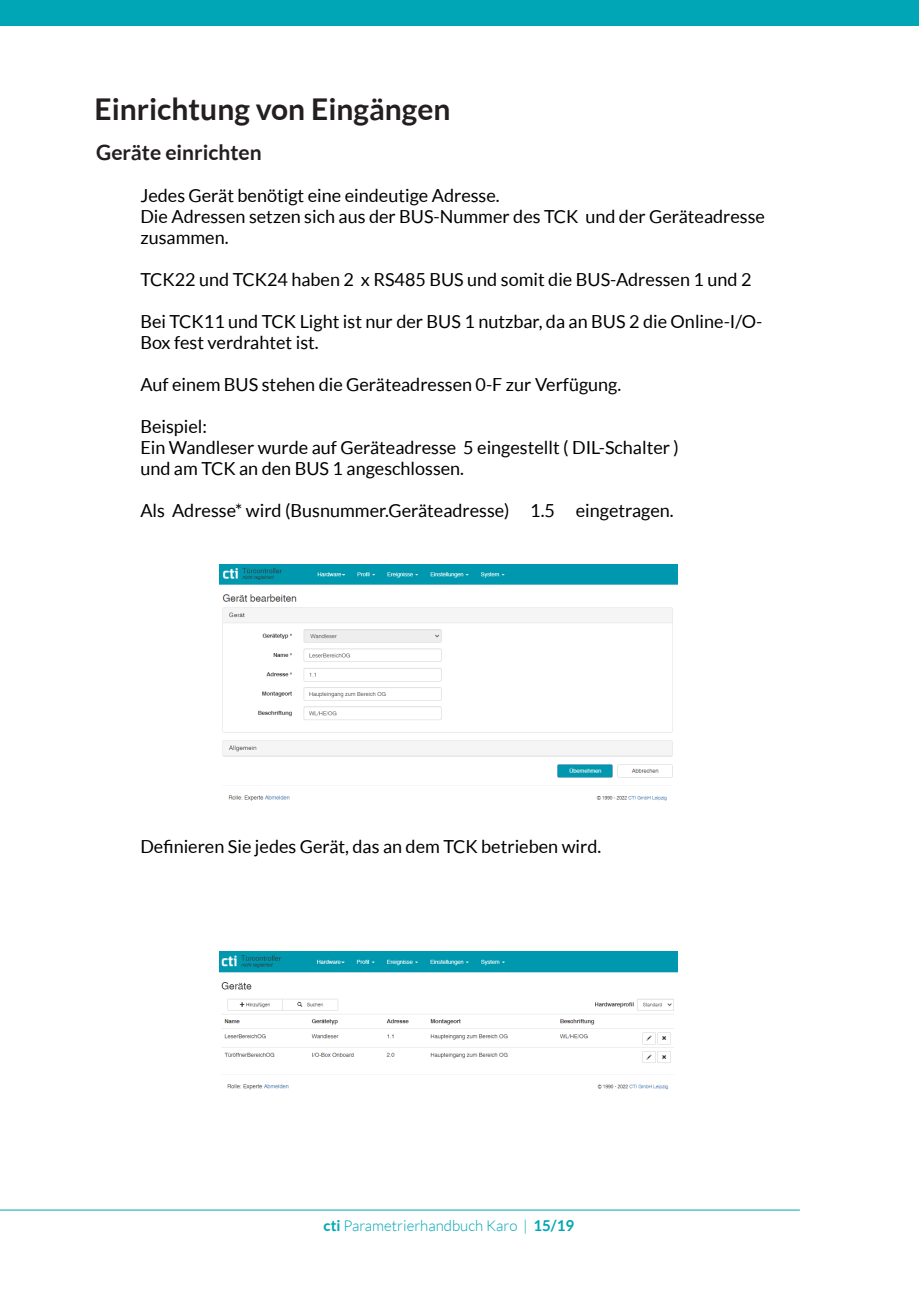
<style>
.page{position:relative;width:919px;height:1289px;background:#fff}
.page>*{position:absolute;margin:0;border:0;box-sizing:border-box;transform-origin:0 0}
.t1{font:700 30px "Lato";color:#231f20}
.t2{font:700 21px "Lato";color:#231f20}
.t3{font:18px/21px "Lato";color:#000002}
.t4{font:300 15px "Lato";color:#00a6b6}
.s1{font-weight:700}
</style>
<div class="page">
<div style="left:0;top:0;width:918px;height:26px;background:#00a6b6"></div>
<hr style="left:0;top:1209px;width:799px;height:1px;background:#00a6b6">
<img style="left:220px;top:564px;width:457px;height:237px">
<img style="left:220px;top:951px;width:457px;height:139px">
<h1 class="t1" style="left:94px;top:96px;width:357px">Einrichtung von Eingängen</h1>
<p class="t2" style="left:96px;top:143px;width:167px">Geräte einrichten</p>
<p class="t3" style="left:140px;top:186px;width:626px">Jedes Gerät benötigt eine eindeutige Adresse.<br>Die Adressen setzen sich aus der BUS-Nummer des TCK und der Geräteadresse zusammen.</p>
<p class="t3" style="left:140px;top:270px;width:612px">TCK22 und TCK24 haben 2 x RS485 BUS und somit die BUS-Adressen 1 und 2</p>
<p class="t3" style="left:140px;top:312px;width:623px">Bei TCK11 und TCK Light ist nur der BUS 1 nutzbar, da an BUS 2 die Online-I/O-<br>Box fest verdrahtet ist.</p>
<p class="t3" style="left:140px;top:375px;width:482px">Auf einem BUS stehen die Geräteadressen 0-F zur Verfügung.</p>
<p class="t3" style="left:140px;top:417px;width:540px">Beispiel:<br>Ein Wandleser wurde auf Geräteadresse 5 eingestellt ( DIL-Schalter ) und am TCK an den BUS 1 angeschlossen.</p>
<p class="t3" style="left:140px;top:501px;width:535px">Als Adresse* wird (Busnummer.Geräteadresse) 1.5 eingetragen.</p>
<p class="t3" style="left:140px;top:837px;width:462px">Definieren Sie jedes Gerät, das an dem TCK betrieben wird.</p>
<p class="t4" style="left:323px;top:1219px;width:252px"><span class="s1">cti</span> Parametrierhandbuch Karo | <span class="s1">15/19</span></p>
</div>
